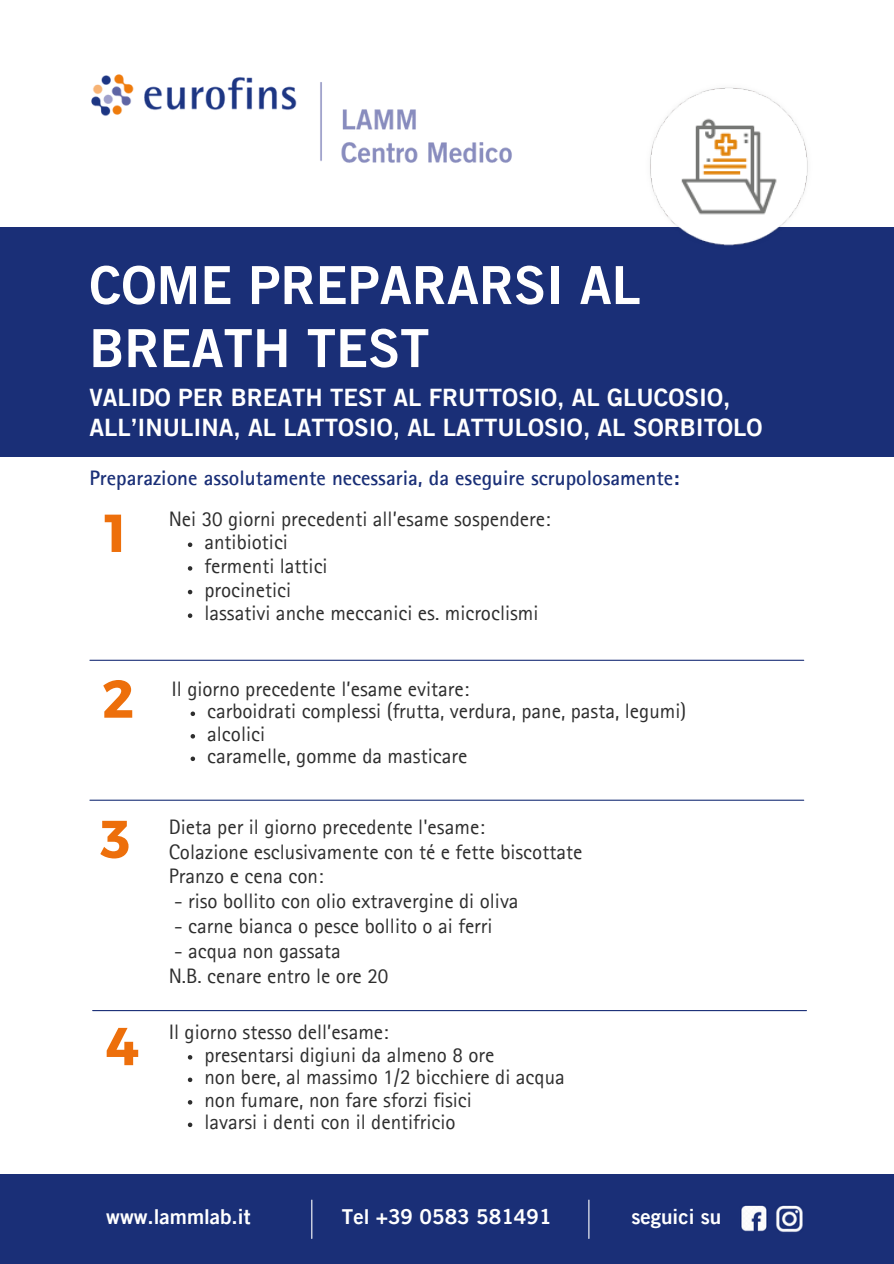
<style>
.page{position:relative;width:894px;height:1264px;background:#fff}
.page>*{position:absolute;margin:0;border:0;box-sizing:border-box;transform-origin:0 0}
.t1{font:700 53.25px "Montserrat";color:#ed6f0b}
.t2{font:52.5px/63px "Trade Gothic LT Pro Bd 2";color:#fff}
.t3{font:24px/29.2px "Trade Gothic LT Pro Bd 2";color:#fff}
.t4{font:21px "Rotis Sans Serif Pro";color:#2e2e2e}
.t5{font:700 21px "Rotis Sans Serif Pro";color:#1a2f77}
.t6{font:20.55px "Trade Gothic LT Pro Bd 2";color:#fff}
</style>
<div class="page">
<div style="left:0;top:227px;width:893px;height:229px;background:#1a2f77"></div>
<hr style="left:90px;top:659px;width:713px;height:2px;background:#1a2f77">
<hr style="left:90px;top:799px;width:713px;height:1px;background:#1a2f77">
<div style="left:0;top:1174px;width:893px;height:89px;background:#1a2f77"></div>
<hr style="left:311px;top:1200px;width:1px;height:38px;background:#fff">
<hr style="left:588px;top:1200px;width:1px;height:38px;background:#fff">
<img style="left:91px;top:74px;width:421px;height:89px">
<svg style="left:188px;top:542px;width:4px;height:5px"></svg>
<svg style="left:188px;top:566px;width:4px;height:4px"></svg>
<svg style="left:188px;top:590px;width:4px;height:4px"></svg>
<svg style="left:188px;top:613px;width:4px;height:5px"></svg>
<svg style="left:190px;top:711px;width:5px;height:5px"></svg>
<svg style="left:190px;top:734px;width:5px;height:4px"></svg>
<svg style="left:190px;top:756px;width:5px;height:5px"></svg>
<hr style="left:93px;top:1010px;width:713px;height:1px;background:#1a2f77">
<svg style="left:188px;top:1055px;width:4px;height:4px"></svg>
<svg style="left:188px;top:1077px;width:4px;height:5px"></svg>
<svg style="left:188px;top:1100px;width:4px;height:4px"></svg>
<svg style="left:188px;top:1122px;width:4px;height:5px"></svg>
<img style="left:650px;top:87px;width:158px;height:159px">
<img style="left:740px;top:1205px;width:63px;height:27px">
<p class="t2" style="left:89px;top:261px;width:553px">COME PREPARARSI AL<br>BREATH TEST</p>
<p class="t3" style="left:89px;top:386px;width:674px">VALIDO PER BREATH TEST AL FRUTTOSIO, AL GLUCOSIO,<br>ALL’INULINA, AL LATTOSIO, AL LATTULOSIO, AL SORBITOLO</p>
<h1 class="t5" style="left:89px;top:470px;width:591px">Preparazione assolutamente necessaria, da eseguire scrupolosamente:</h1>
<h2 class="t4" style="left:169px;top:511px;width:383px">Nei 30 giorni precedenti all’esame sospendere:</h2>
<p class="t4" style="left:204px;top:534px;width:85px">antibiotici</p>
<p class="t4" style="left:204px;top:558px;width:125px">fermenti lattici</p>
<p class="t4" style="left:204px;top:582px;width:88px">procinetici</p>
<p class="t4" style="left:204px;top:605px;width:335px">lassativi anche meccanici es. microclismi</p>
<p class="t1" style="left:104px;top:498px;width:23px">1</p>
<p class="t1" style="left:102px;top:664px;width:33px">2</p>
<p class="t1" style="left:100px;top:804px;width:31px">3</p>
<p class="t4" style="left:171px;top:681px;width:299px">Il giorno precedente l’esame evitare:</p>
<p class="t4" style="left:207px;top:703px;width:480px">carboidrati complessi (frutta, verdura, pane, pasta, legumi)</p>
<p class="t4" style="left:207px;top:726px;width:59px">alcolici</p>
<p class="t4" style="left:207px;top:748px;width:261px">caramelle, gomme da masticare</p>
<p class="t4" style="left:169px;top:819px;width:317px">Dieta per il giorno precedente l'esame:</p>
<p class="t4" style="left:169px;top:844px;width:415px">Colazione esclusivamente con té e fette biscottate</p>
<p class="t4" style="left:169px;top:868px;width:156px">Pranzo e cena con:</p>
<p class="t4" style="left:174px;top:893px;width:346px">- riso bollito con olio extravergine di oliva</p>
<p class="t4" style="left:174px;top:918px;width:320px">- carne bianca o pesce bollito o ai ferri</p>
<p class="t4" style="left:174px;top:943px;width:168px">- acqua non gassata</p>
<p class="t4" style="left:169px;top:967px;width:221px">N.B. cenare entro le ore 20</p>
<p class="t1" style="left:105px;top:1011px;width:35px">4</p>
<p class="t4" style="left:169px;top:1024px;width:221px">Il giorno stesso dell’esame:</p>
<p class="t4" style="left:204px;top:1047px;width:291px">presentarsi digiuni da almeno 8 ore</p>
<p class="t4" style="left:204px;top:1069px;width:362px">non bere, al massimo 1/2 bicchiere di acqua</p>
<h2 class="t4" style="left:204px;top:1092px;width:269px">non fumare, non fare sforzi fisici</h2>
<h2 class="t4" style="left:204px;top:1114px;width:253px">lavarsi i denti con il dentifricio</h2>
<p class="t6" style="left:106px;top:1208px;width:146px">www.lammlab.it</p>
<p class="t6" style="left:342px;top:1208px;width:211px">Tel +39 0583 581491</p>
<p class="t6" style="left:631px;top:1208px;width:91px">seguici su</p>
</div>
